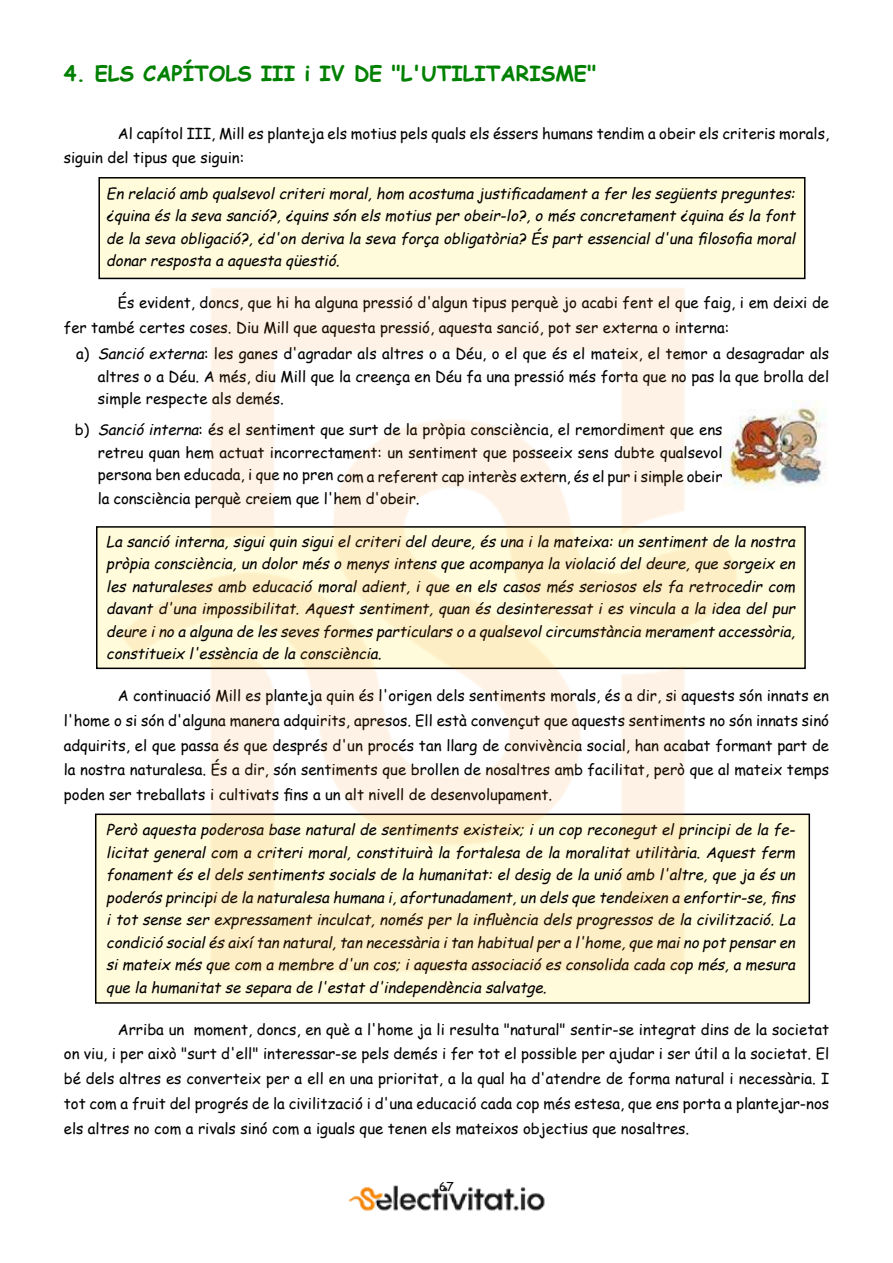
<style>
.page{position:relative;width:893px;height:1263px;background:#fff}
.page>*{position:absolute;margin:0;border:0;box-sizing:border-box;transform-origin:0 0}
.t1{font:700 21px "Comic Sans MS";color:#008000}
.t2{font:15px/24.8px "Comic Sans MS";color:#000}
.t3{font:italic 15px/22.5px "Comic Sans MS";color:#000;text-align:justify}
.t4{font:12px "Comic Sans MS";color:#000}
.s1{font-style:italic}
</style>
<div class="page">
<img style="left:95px;top:177px;width:732px;height:1034px">
<h1 class="t1" style="left:64px;top:57px;width:534px">4. ELS CAPÍTOLS III i IV DE "L'UTILITARISME"</h1>
<p class="t2" style="left:64px;top:120px;width:767px;text-indent:54px">Al capítol III, Mill es planteja els motius pels quals els éssers humans tendim a obeir els criteris morals, siguin del tipus que siguin:</p>
<p class="t3" style="left:106px;top:181px;width:694px">En relació amb qualsevolcriterimoral,hom acostuma justificadament a fer les següents preguntes: ¿quina és la seva sanció?, ¿quins són els motius per obeir-lo?, o més concretament ¿quina és la font de la seva obligació?, ¿d'on deriva la seva força obligatòria? És part essencial d'una filosofia moral donar resposta a aquesta qüestió.</p>
<p class="t2" style="left:64px;top:290px;width:767px;text-indent:54px">És evident, doncs, que hi ha alguna pressió d'algun tipus perquè jo acabi fent el que faig, i em deixi de fer també certes coses. Diu Mill que aquesta pressió, aquesta sanció, pot ser externa o interna:</p>
<p class="t2" style="left:98px;top:342px;width:733px;line-height:22.5px;text-align:justify;text-indent:-22px">a) <span class="s1">Sanció externa</span>: les ganes d'agradar als altres o a Déu, o el que és el mateix, el temor a desagradar als altres o a Déu. A més, diu Mill que la creença en Déu fa una pressió més forta que no pas la que brolla del simple respecte als demés.</p>
<p class="t2" style="left:75px;top:418px;width:649px;line-height:22.5px;text-align:right">b) <span class="s1">Sancióinterna</span>: és el sentiment que surt de la pròpia consciència, el remordiment que ens retreu quan hem actuat incorrectament: un sentiment que posseeix sens dubte qualsevol</p>
<p class="t2" style="left:98px;top:465px;width:626px;line-height:22.5px">persona ben educada, i que no pren com a referent cap interès extern, és el pur i simple obeir la consciència perquè creiem que l'hem d'obeir.</p>
<p class="t3" style="left:106px;top:529px;width:694px">La sanció interna, siguiquin siguielcriteri deldeure, és una ila mateixa:un sentiment de la nostra pròpia consciència,un dolor més o menys intens que acompanya la violació deldeure,que sorgeix en les naturaleses amb educació moral adient, i que en els casos més seriosos els fa retrocedir com davant d'una impossibilitat. Aquest sentiment, quan és desinteressat i es vincula a la idea del pur deure ino a alguna de les seves formes particulars o a qualsevolcircumstància merament accessòria, constitueix l'essència de la consciència.</p>
<p class="t2" style="left:64px;top:683px;width:767px;text-align:justify;text-indent:54px">A continuació Mill es planteja quin és l'origen dels sentiments morals, és a dir, si aquests són innats en l'home o si són d'alguna manera adquirits, apresos. Ell està convençut que aquests sentiments no són innats sinó adquirits, el que passa és que després d'un procés tan llarg de convivència social, han acabat formant part de la nostra naturalesa. És a dir, són sentiments que brollen de nosaltres amb facilitat, però que al mateix temps poden ser treballats i cultivats fins a un alt nivell de desenvolupament.</p>
<p class="t3" style="left:106px;top:818px;width:694px">Però aquesta poderosa base natural de sentiments existeix; i un cop reconegut el principi de la fe&shy;licitat general com a criteri moral, constituirà la fortalesa de la moralitat utilitària. Aquest ferm fonament és el dels sentiments socials de la humanitat: el desig de la unió amb l'altre, que ja és un poderós principide la naturalesa humana i,afortunadament,un dels que tendeixen a enfortir-se,fins i tot sense ser expressament inculcat, només per la influència dels progressos de la civilització. La condició socialés aixítan natural,tan necessària itan habitualper a l'home,que maino pot pensar en simateix més que com a membre d'un cos;iaquesta associació es consolida cada cop més,a mesura que la humanitat se separa de l'estat d'independència salvatge.</p>
<p class="t2" style="left:64px;top:1016px;width:767px;text-align:justify;text-indent:54px">Arriba un moment, doncs, en què a l'home ja li resulta "natural" sentir-se integrat dins de la societat on viu, i per això "surt d'ell" interessar-se pels demés i fer tot el possible per ajudar i ser útil a la societat. El bé dels altres es converteix per a ell en una prioritat, a la qual ha d'atendre de forma natural i necessària. I tot com a fruit del progrés de la civilització i d'una educació cada cop més estesa, que ens porta a plantejar-nos els altres no com a rivals sinó com a iguals que tenen els mateixos objectius que nosaltres.</p>
<p class="t4" style="left:439px;top:1178px;width:16px">67</p>
</div>
